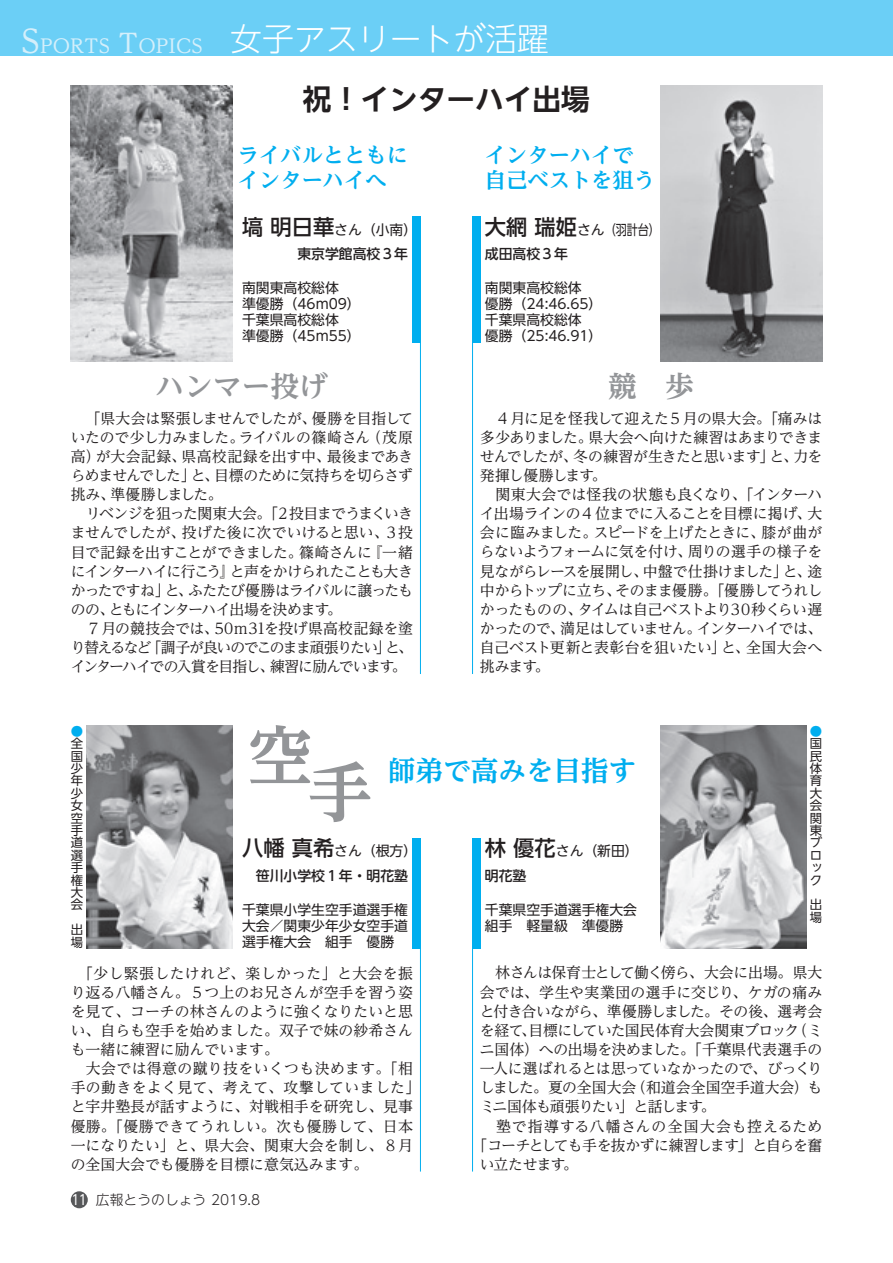
<style>
.page{position:relative;width:893px;height:1263px;background:#fff}
.page>*{position:absolute;margin:0;border:0;box-sizing:border-box;transform-origin:0 0}
.t1{font:300 31.95px "UD Shin Go NT Pro";color:#fff}
.t2{font:700 28.65px "UD Shin Go NT Pro De";color:#231f20}
.t3{font:700 28.65px "UD Reimin Pro";color:#939598}
.t4{font:700 27.6px "UD Reimin Pro";color:#00aeef}
.t5{font:700 21.3px/24.5px "UD Reimin Pro";color:#00aeef}
.t6{font:500 21.3px "UD Shin Go NT Pro";color:#231f20}
.t7{font:500 19.2px "UD Reimin Pro";color:#d4effb}
.t8{font:14.85px/19.2px "UD Reimin Pro";letter-spacing:-.015em;color:#231f20}
.t9{font:14.85px/19.2px "UD Reimin Pro";letter-spacing:-.035em;color:#231f20}
.t10{font:14.85px "UD Reimin Pro";letter-spacing:-.05em;color:#231f20}
.t11{font:14.85px/19.2px "UD Reimin Pro";letter-spacing:-.08em;color:#231f20}
.t12{font:14.85px/19.2px "UD Reimin Pro";letter-spacing:-.06em;color:#231f20}
.t13{font:14.85px "UD Reimin Pro";letter-spacing:-.04em;color:#231f20}
.t14{font:14.85px "UD Reimin Pro";letter-spacing:.005em;color:#231f20}
.t15{font:14.85px "UD Reimin Pro";letter-spacing:.065em;color:#231f20}
.t16{font:14.85px "UD Reimin Pro";letter-spacing:-.055em;color:#231f20}
.t17{font:14.85px/19.2px "UD Reimin Pro";letter-spacing:-.085em;color:#231f20}
.t18{font:14.85px "UD Reimin Pro";letter-spacing:-.095em;color:#231f20}
.t19{font:14.85px "UD Reimin Pro";letter-spacing:-.07em;color:#231f20}
.t20{font:14.85px "UD Reimin Pro";letter-spacing:-.09em;color:#231f20}
.t21{font:14.85px "UD Reimin Pro";letter-spacing:-.045em;color:#231f20}
.t22{font:14.85px "UD Reimin Pro";letter-spacing:-.115em;color:#231f20}
.t23{font:14.85px "UD Reimin Pro";letter-spacing:.02em;color:#231f20}
.t24{font:14.85px "UD Reimin Pro";letter-spacing:-.065em;color:#231f20}
.t25{font:13.8px/15.9px "UD Shin Go NT Pro";color:#231f20}
.t26{font:500 13.8px "UD Shin Go NT Pro";color:#231f20}
.t27{font:300 13.8px "UD Shin Go NT Pro";color:#231f20}
.t28{font:13.8px "UD Shin Go NT Pro";color:#231f20;scale:.8 1}
.t29{font:13.8px "UD Shin Go NT Pro";color:#fff;scale:.9 1}
.t30{font:12.45px/12.5px "UD Shin Go NT Pro";color:#231f20}
.t31{font:12.45px "UD Shin Go NT Pro";color:#00aeef}
.s1{font-size:31.95px}
.s2{font-size:26.55px}
.s3{font-weight:400;font-size:13.8px}
</style>
<div class="page">
<div style="left:0;top:0;width:893px;height:55px;background:#6bcff6"></div>
<div style="left:71px;top:1191px;width:17px;height:17px;background:#57585a;border-radius:50%"></div>
<div style="left:472px;top:838px;width:9px;height:110px;background:#00aeef"></div>
<div style="left:472px;top:216px;width:9px;height:126px;background:#00aeef"></div>
<img style="left:661px;top:725px;width:145px;height:223px">
<img style="left:661px;top:85px;width:161px;height:276px">
<img style="left:87px;top:725px;width:145px;height:223px">
<img style="left:71px;top:85px;width:161px;height:276px">
<hr style="left:472px;top:918px;width:1px;height:253px;background:#00aeef">
<hr style="left:472px;top:279px;width:1px;height:395px;background:#00aeef">
<div style="left:412px;top:838px;width:9px;height:110px;background:#00aeef"></div>
<div style="left:412px;top:216px;width:9px;height:126px;background:#00aeef"></div>
<hr style="left:420px;top:918px;width:1px;height:253px;background:#00aeef">
<hr style="left:420px;top:279px;width:1px;height:395px;background:#00aeef">
<svg style="left:250px;top:725px;width:120px;height:97px"></svg>
<p class="t7" style="left:21px;top:30px;width:183px"><span class="s1">S</span>PORTS <span class="s2">T</span>OPICS</p>
<h1 class="t1" style="left:230px;top:13px;width:320px">女子アスリートが活躍</h1>
<h2 class="t2" style="left:303px;top:76px;width:289px">祝！インターハイ出場</h2>
<h3 class="t5" style="left:238px;top:143px;width:172px">ライバルとともにインターハイへ</h3>
<h3 class="t5" style="left:485px;top:143px;width:172px">インターハイで自己ベストを狙う</h3>
<h3 class="t6" style="left:242px;top:209px;width:121px">塙明日華<span class="s3">さん</span></h3>
<p class="t25" style="left:362px;top:221px;width:57px">（小南(</p>
<h3 class="t6" style="left:485px;top:209px;width:121px">大網瑞姫<span class="s3">さん</span></h3>
<p class="t28" style="left:605px;top:218px;width:71px">（羽計台(</p>
<p class="t26" style="left:297px;top:242px;width:112px">東京学館高校３年</p>
<p class="t26" style="left:485px;top:242px;width:84px">成田高校３年</p>
<p class="t25" style="left:242px;top:279px;width:120px">南関東高校総体<br>準優勝（46m09(千葉県高校総体<br>準優勝（45m55(</p>
<p class="t25" style="left:485px;top:279px;width:119px">南関東高校総体<br>優勝)24:46.65(千葉県高校総体<br>優勝)25:46.91(</p>
<h2 class="t3" style="left:156px;top:363px;width:174px">ハンマー投げ</h2>
<h2 class="t3" style="left:608px;top:363px;width:88px">競　歩</h2>
<p class="t13" style="left:71px;top:406px;width:247px">　「県大会は緊張しませんでしたが、</p>
<p class="t9" style="left:312px;top:408px;width:103px">優勝を目指して</p>
<p class="t8" style="left:366px;top:427px;width:48px">（茂原</p>
<p class="t8" style="left:239px;top:427px;width:133px">ライバルの篠崎さん</p>
<p class="t8" style="left:71px;top:427px;width:175px">いたので少し力みました。</p>
<p class="t8" style="left:480px;top:408px;width:344px;text-align:right">　４月に足を怪我して迎えた５月の県大会。「痛みは県大会へ向けた練習はあまりできま</p>
<p class="t11" style="left:480px;top:427px;width:114px">多少ありました。</p>
<p class="t8" style="left:71px;top:446px;width:31px">高）</p>
<p class="t8" style="left:96px;top:446px;width:92px">が大会記録、</p>
<p class="t14" style="left:182px;top:444px;width:151px">県高校記録を出す中、</p>
<p class="t8" style="left:327px;top:446px;width:88px">最後まであき</p>
<p class="t8" style="left:573px;top:446px;width:203px">冬の練習が生きたと思います」</p>
<p class="t8" style="left:793px;top:446px;width:30px">力を</p>
<p class="t8" style="left:480px;top:446px;width:99px">せんでしたが、</p>
<p class="t8" style="left:770px;top:446px;width:30px">と、</p>
<p class="t10" style="left:214px;top:463px;width:200px">目標のために気持ちを切らさず</p>
<p class="t17" style="left:110px;top:465px;width:114px;text-indent:-40px">らめませんでした」<br>準優勝しました。</p>
<p class="t8" style="left:191px;top:465px;width:30px">と、</p>
<p class="t8" style="left:71px;top:484px;width:46px">挑み、</p>
<p class="t10" style="left:71px;top:502px;width:209px">　リベンジを狙った関東大会。「</p>
<p class="t11" style="left:275px;top:504px;width:139px">２投目までうまくいき</p>
<p class="t8" style="left:182px;top:523px;width:208px">投げた後に次でいけると思い、</p>
<p class="t13" style="left:71px;top:521px;width:116px">ませんでしたが、</p>
<p class="t8" style="left:384px;top:523px;width:31px">３投</p>
<p class="t16" style="left:480px;top:463px;width:116px">発揮し優勝します</p>
<p class="t8" style="left:480px;top:484px;width:344px">　関東大会では怪我の状態も良くなり、「インターハ</p>
<p class="t8" style="left:807px;top:503px;width:16px">大</p>
<p class="t8" style="left:592px;top:465px;width:16px">。</p>
<p class="t8" style="left:761px;top:503px;width:62px;text-indent:-282px">イ出場ラインの４位までに入ることを目標に掲げ、膝が曲が</p>
<p class="t16" style="left:593px;top:521px;width:173px">スピードを上げたときに、</p>
<p class="t8" style="left:480px;top:523px;width:119px">会に臨みました。</p>
<p class="t8" style="left:368px;top:542px;width:47px">『一緒</p>
<p class="t8" style="left:299px;top:542px;width:74px">篠崎さんに</p>
<p class="t9" style="left:230px;top:542px;width:185px;text-indent:-159px">目で記録を出すことができました。<br>と声をかけられたことも大き</p>
<p class="t11" style="left:188px;top:561px;width:226px;text-indent:-118px">にインターハイに行こう』<br>ふたたび優勝はライバルに譲ったも</p>
<p class="t8" style="left:71px;top:580px;width:100px">かったですね」</p>
<p class="t8" style="left:165px;top:580px;width:30px">と、</p>
<p class="t20" style="left:109px;top:597px;width:222px">ともにインターハイ出場を決めます</p>
<p class="t8" style="left:71px;top:599px;width:45px">のの、</p>
<p class="t8" style="left:327px;top:599px;width:16px">。</p>
<p class="t23" style="left:688px;top:540px;width:136px">周りの選手の様子を</p>
<p class="t21" style="left:480px;top:540px;width:213px">らないようフォームに気を付け、</p>
<p class="t8" style="left:643px;top:561px;width:146px">中盤で仕掛けました」</p>
<p class="t8" style="left:807px;top:561px;width:16px">途</p>
<p class="t12" style="left:615px;top:561px;width:209px;text-indent:-135px">見ながらレースを展開し、<br>そのまま優勝。「優勝してうれし</p>
<p class="t8" style="left:783px;top:561px;width:30px">と、</p>
<p class="t9" style="left:578px;top:580px;width:246px;text-indent:-98px">中からトップに立ち、<br>タイムは自己ベストより30秒くらい遅</p>
<p class="t8" style="left:480px;top:599px;width:104px">かったものの、</p>
<p class="t14" style="left:215px;top:616px;width:200px">50ｍ31を投げ県高校記録を塗</p>
<p class="t8" style="left:71px;top:618px;width:149px">　７月の競技会では、</p>
<p class="t10" style="left:560px;top:616px;width:143px">満足はしていません。</p>
<p class="t8" style="left:480px;top:618px;width:86px">かったので、</p>
<p class="t11" style="left:697px;top:618px;width:127px">インターハイでは、</p>
<p class="t8" style="left:376px;top:638px;width:16px">」</p>
<p class="t18" style="left:147px;top:635px;width:233px">「調子が良いのでこのまま頑張りたい</p>
<p class="t8" style="left:71px;top:638px;width:82px">り替えるなど</p>
<p class="t8" style="left:385px;top:638px;width:29px">と、</p>
<p class="t24" style="left:270px;top:655px;width:126px">練習に励んでいます</p>
<p class="t22" style="left:71px;top:655px;width:205px">インターハイでの入賞を目指し、</p>
<p class="t8" style="left:392px;top:657px;width:16px">。</p>
<p class="t8" style="left:535px;top:637px;width:192px;text-indent:-55px">自己ベスト更新と表彰台を狙いたい」。</p>
<p class="t8" style="left:746px;top:637px;width:78px">全国大会へ</p>
<p class="t8" style="left:721px;top:637px;width:30px">と、</p>
<p class="t8" style="left:480px;top:657px;width:59px">挑みます</p>
<p class="t31" style="left:71px;top:721px;width:13px">●</p>
<p class="t30" style="left:71px;top:737px;width:14px;text-align:justify">全国少年少女空手道選手権大会</p>
<p class="t30" style="left:71px;top:923px;width:13px">出場</p>
<h3 class="t4" style="left:388px;top:748px;width:250px">師弟で高みを目指す</h3>
<h3 class="t6" style="left:242px;top:831px;width:121px">八幡真希<span class="s3">さん</span></h3>
<p class="t25" style="left:362px;top:843px;width:57px">（根方(</p>
<h3 class="t6" style="left:485px;top:831px;width:100px">林優花<span class="s3">さん</span></h3>
<p class="t25" style="left:583px;top:843px;width:57px">（新田(</p>
<p class="t26" style="left:256px;top:864px;width:154px">笹川小学校１年・明花塾</p>
<p class="t25" style="left:242px;top:901px;width:167px;text-align:justify">千葉県小学生空手道選手権大会／関東少年少女空手道選手権大会　組手　優勝</p>
<p class="t26" style="left:485px;top:864px;width:43px">明花塾</p>
<p class="t25" style="left:485px;top:901px;width:154px">千葉県空手道選手権大会組手　軽量級　準優勝</p>
<p class="t31" style="left:810px;top:721px;width:13px">●</p>
<p class="t30" style="left:810px;top:737px;width:14px">国民体育大会関東ブロック</p>
<p class="t30" style="left:810px;top:898px;width:13px">出場</p>
<p class="t8" style="left:71px;top:963px;width:351px">　「少し緊張したけれど、楽しかった」と大会を振り返る八幡さん。５つ上のお兄さんが空手を習う姿を見て、コーチの林さんのように強くなりたいと思い、自らも空手を始めました。双子で妹の紗希さんも一緒に練習に励んでいます。<br>　大会では得意の蹴り技をいくつも決めます。「相手の動きをよく見て、考えて、攻撃していました「と宇井塾長が話すように、対戦相手を研究し、見事優勝。「優勝できてうれしい。次も優勝して、日本一になりたい」と、県大会、関東大会を制し、８月の全国大会でも優勝を目標に意気込みます。</p>
<p class="t29" style="left:72px;top:1188px;width:19px">11</p>
<p class="t27" style="left:96px;top:1189px;width:166px">広報とうのしょう 2019.8</p>
<p class="t8" style="left:480px;top:963px;width:344px;text-align:right">　林さんは保育士として働く傍ら、大会に出場。県大会では、学生や実業団の選手に交じり、ケガの痛みと付き合いながら、準優勝しました。その後、選考会（ミ</p>
<p class="t8" style="left:480px;top:1020px;width:321px">を経て目標にしていた国民体育大会関東ブロック</p>
<p class="t8" style="left:521px;top:1020px;width:16px">、</p>
<p class="t8" style="left:480px;top:1039px;width:344px">ニ国体）への出場を決めました。「千葉県代表選手の</p>
<p class="t8" style="left:480px;top:1058px;width:344px">一人に選ばれるとは思っていなかったので、びっくり</p>
<p class="t8" style="left:631px;top:1077px;width:193px">（和道会全国空手道大会）も</p>
<p class="t9" style="left:480px;top:1077px;width:158px">しました。夏の全国大会</p>
<p class="t19" style="left:480px;top:1095px;width:225px">ミニ国体も頑張りたい」と話します</p>
<p class="t15" style="left:480px;top:1114px;width:344px">　塾で指導する八幡さんの全国大会も控えるため</p>
<p class="t10" style="left:472px;top:1133px;width:351px">「コーチとしても手を抜かずに練習します」と自らを奮</p>
<p class="t8" style="left:563px;top:1154px;width:16px">。</p>
<p class="t8" style="left:701px;top:1097px;width:16px">。</p>
<p class="t8" style="left:480px;top:1154px;width:87px">い立たせます</p>
</div>
